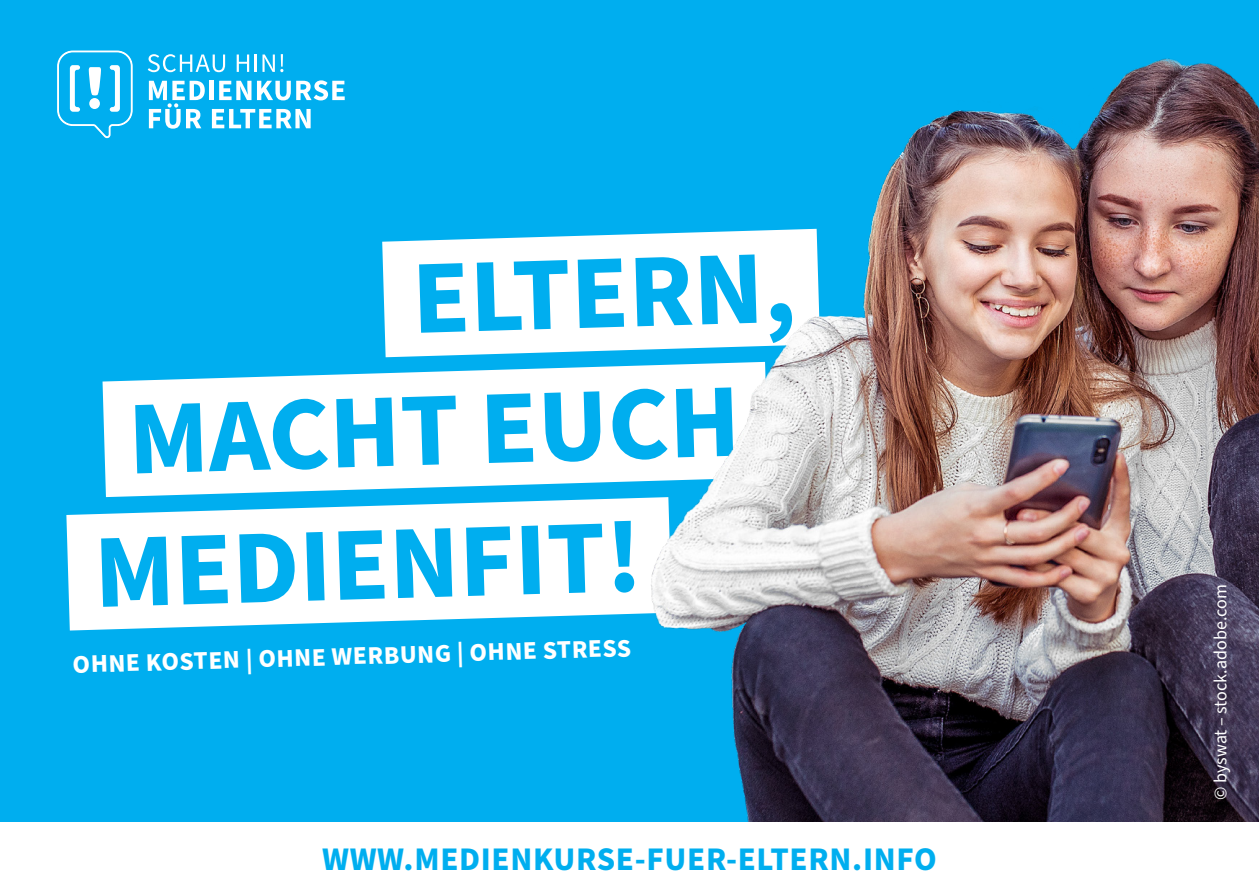
<style>
.page{position:relative;width:1259px;height:893px;background:#00aeef}
.page>*{position:absolute;margin:0;border:0;box-sizing:border-box;transform-origin:0 0}
.t1{font:700 105px "Source Sans Pro";color:#00aeef}
.t2{font:700 33px "Source Sans Pro";letter-spacing:.02em;color:#00aeef}
.t3{font:700 25.5px "Source Sans Pro";color:#fff}
.t4{font:18px "Source Sans Pro";color:#fff}
</style>
<div class="page">
<svg style="left:382px;top:234px;width:254px;height:123px;background:#edf9fd"></svg>
<div style="left:209px;top:81px;width:5px;height:19px;background:#fff"></div>
<svg style="left:219px;top:81px;width:32px;height:19px"></svg>
<svg style="left:257px;top:80px;width:88px;height:20px"></svg>
<svg style="left:149px;top:81px;width:56px;height:48px"></svg>
<svg style="left:212px;top:109px;width:99px;height:19px"></svg>
<svg style="left:237px;top:55px;width:12px;height:17px"></svg>
<svg style="left:255px;top:54px;width:28px;height:18px"></svg>
<svg style="left:148px;top:54px;width:77px;height:18px"></svg>
<svg style="left:57px;top:51px;width:75px;height:87px"></svg>
<svg style="left:102px;top:365px;width:534px;height:132px;background:#def4fc"></svg>
<svg style="left:66px;top:497px;width:570px;height:133px;background:#dbf3fc"></svg>
<img style="left:636px;top:58px;width:623px;height:765px">
<div style="left:0;top:823px;width:1259px;height:70px;background:#fff"></div>
<p class="t1" style="left:409px;top:228px;width:385px;rotate:-2deg">ELTERN,</p>
<p class="t1" style="left:126px;top:369px;width:613px;rotate:-2deg">MACHT EUCH</p>
<p class="t1" style="left:92px;top:502px;width:549px;rotate:-2deg">MEDIENFIT!</p>
<h2 class="t3" style="left:72px;top:648px;width:560px;rotate:-2deg">OHNE KOSTEN | OHNE WERBUNG | OHNE STRESS</h2>
<p class="t2" style="left:322px;top:837px;width:616px">WWW.MEDIENKURSE-FUER-ELTERN.INFO</p>
<p class="t4" style="left:1208px;top:800px;width:217px;rotate:-90deg">© byswat – stock.adobe.com</p>
</div>
